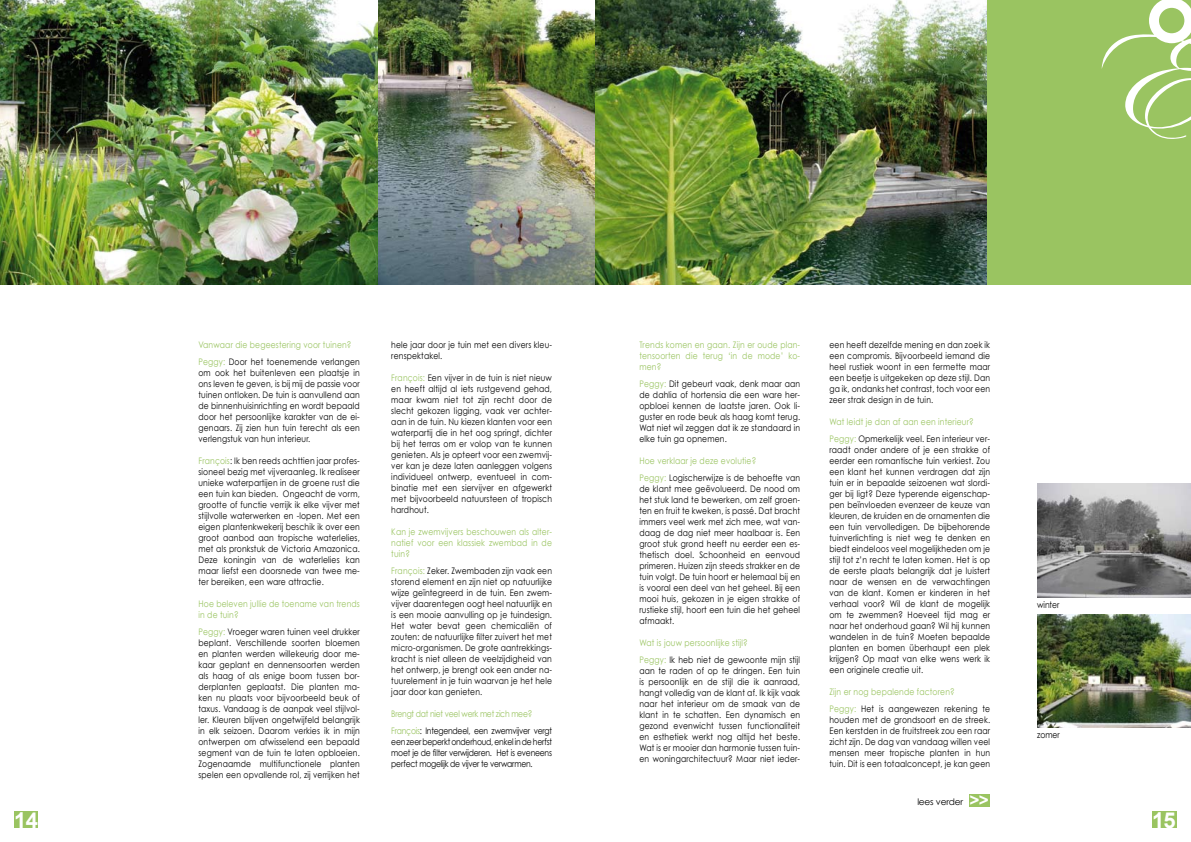
<style>
.page{position:relative;width:1191px;height:842px;background:#fff}
.page>*{position:absolute;margin:0;border:0;box-sizing:border-box;transform-origin:0 0}
.t1{font:700 22px "Arial";color:#fff}
.t2{font:9px/11px "Century Gothic";letter-spacing:.02em;color:#000;text-align:justify;scale:.85 1}
.t3{font:9px/11px "Century Gothic";letter-spacing:.02em;color:#9ac461;scale:.85 1}
.t4{font:9px/17px "Century Gothic";letter-spacing:-.03em;color:#9ac461;scale:.85 1}
.t5{font:9px "Century Gothic";letter-spacing:-.02em;color:#000}
.s1{color:#000}
.s2{color:#9ac461}
.s3{font-family:"Arial";font-weight:700;font-size:17.1px;color:#fff}
</style>
<div class="page">
<div style="left:977px;top:0;width:214px;height:285px;background:#9ac461"></div>
<img style="left:0;top:0;width:986px;height:285px">
<img style="left:1037px;top:483px;width:154px;height:114px">
<img style="left:1037px;top:614px;width:154px;height:113px">
<div style="left:14px;top:812px;width:24px;height:16px;background:#9ac461"></div>
<div style="left:969px;top:794px;width:20px;height:12px;background:#9ac461"></div>
<div style="left:1152px;top:812px;width:24px;height:16px;background:#9ac461"></div>
<svg style="left:1101px;top:0;width:90px;height:139px"></svg>
<h1 class="t1" style="left:14px;top:805px;width:25px">14</h1>
<p class="t3" style="left:198px;top:336px;width:191px;line-height:17px">Vanwaar die begeestering voor tuinen?<br>Peggy: <span class="s1">Door het toenemende verlangen</span></p>
<p class="t2" style="left:198px;top:367px;width:191px">om ook het buitenleven een plaatsje in ons leven te geven, is bij mij de passie voor tuinen ontloken. De tuin is aanvullend aan de binnenhuisinrichting en wordt bepaald door het persoonlijke karakter van de ei&shy;genaars. Zij zien hun tuin terecht als een verlengstuk van hun interieur.</p>
<p class="t2" style="left:198px;top:455px;width:191px"><span class="s2">François</span>: Ik ben reeds achttien jaar profes&shy;sioneel bezig met vijveraanleg. Ik realiseer unieke waterpartijen in de groene rust die een tuin kan bieden. Ongeacht de vorm, grootte of functie verrijk ik elke vijver met stijlvolle waterwerken en -lopen. Met een eigen plantenkwekerij beschik ik over een groot aanbod aan tropische waterlelies, met als pronkstuk de Victoria Amazonica.<br>Deze koningin van de waterlelies kan maar liefst een doorsnede van twee me&shy;ter bereiken, een ware attractie.</p>
<p class="t3" style="left:198px;top:598px;width:191px">Hoe beleven jullie de toename van trends in de tuin?</p>
<p class="t2" style="left:198px;top:626px;width:191px"><span class="s2">Peggy:</span> Vroeger waren tuinen veel drukker beplant. Verschillende soorten bloemen en planten werden willekeurig door me&shy;kaar geplant en dennensoorten werden als haag of als enige boom tussen bor&shy;derplanten geplaatst. Die planten ma&shy;ken nu plaats voor bijvoorbeeld beuk of taxus. Vandaag is de aanpak veel stijlvol&shy;ler. Kleuren blijven ongetwijfeld belangrijk in elk seizoen. Daarom verkies ik in mijn ontwerpen om afwisselend een bepaald segment van de tuin te laten opbloeien.<br>Zogenaamde multifunctionele planten spelen een opvallende rol, zij verrijken het</p>
<p class="t2" style="left:391px;top:339px;width:190px">hele jaar door je tuin met een divers kleu&shy;renspektakel.</p>
<p class="t2" style="left:391px;top:372px;width:191px"><span class="s2">François:</span> Een vijver in de tuin is niet nieuw en heeft altijd al iets rustgevend gehad, maar kwam niet tot zijn recht door de slecht gekozen ligging, vaak ver achter&shy;aan in de tuin. Nu kiezen klanten voor een waterpartij die in het oog springt, dichter bij het terras om er volop van te kunnen genieten. Als je opteert voor een zwemvij&shy;ver kan je deze laten aanleggen volgens individueel ontwerp, eventueel in com&shy;binatie met een siervijver en afgewerkt met bijvoorbeeld natuursteen of tropisch hardhout.</p>
<p class="t3" style="left:391px;top:526px;width:190px;text-align:justify">Kan je zwemvijvers beschouwen als alter&shy;natief voor een klassiek zwembad in de tuin?</p>
<p class="t2" style="left:391px;top:565px;width:191px"><span class="s2">François:</span> Zeker. Zwembaden zijn vaak een storend element en zijn niet op natuurlijke wijze geïntegreerd in de tuin. Een zwem&shy;vijver daarentegen oogt heel natuurlijk en is een mooie aanvulling op je tuindesign.<br>Het water bevat geen chemicaliën of zouten: de natuurlijke filter zuivert het met micro-organismen. De grote aantrekkings&shy;kracht is niet alleen de veelzijdigheid van het ontwerp, je brengt ook een ander na&shy;tuurelement in je tuin waarvan je het hele jaar door kan genieten.</p>
<p class="t4" style="left:391px;top:705px;width:190px">Brengt dat niet veel werk met zich mee?<br>François<span class="s1">: Integendeel, een zwemvijver vergt</span></p>
<p class="t2" style="left:391px;top:736px;width:190px">een zeer beperkt onderhoud, enkel in de herfst moet je de filter verwijderen. Het is eveneens perfect mogelijk de vijver te verwarmen.</p>
<p class="t3" style="left:639px;top:339px;width:190px;text-align:justify">Trends komen en gaan. Zijn er oude plan&shy;tensoorten die terug ‘in de mode’ ko&shy;men?</p>
<p class="t2" style="left:639px;top:378px;width:191px"><span class="s2">Peggy:</span> Dit gebeurt vaak, denk maar aan de dahlia of hortensia die een ware her&shy;opbloei kennen de laatste jaren. Ook li&shy;guster en rode beuk als haag komt terug.<br>Wat niet wil zeggen dat ik ze standaard in elke tuin ga opnemen.</p>
<p class="t3" style="left:639px;top:452px;width:190px;line-height:17px">Hoe verklaar je deze evolutie?<br>Peggy: <span class="s1">Logischerwijze is de behoefte van</span></p>
<p class="t2" style="left:639px;top:483px;width:191px">de klant mee geëvolueerd. De nood om het stuk land te bewerken, om zelf groen&shy;ten en fruit te kweken, is passé. Dat bracht immers veel werk met zich mee, wat van&shy;daag de dag niet meer haalbaar is. Een groot stuk grond heeft nu eerder een es&shy;thetisch doel. Schoonheid en eenvoud primeren. Huizen zijn steeds strakker en de tuin volgt. De tuin hoort er helemaal bij en is vooral een deel van het geheel. Bij een mooi huis, gekozen in je eigen strakke of rustieke stijl, hoort een tuin die het geheel afmaakt.</p>
<p class="t3" style="left:639px;top:634px;width:190px;line-height:17px">Wat is jouw persoonlijke stijl?<br>Peggy: <span class="s1">Ik heb niet de gewoonte mijn stijl</span></p>
<p class="t2" style="left:639px;top:665px;width:191px">aan te raden of op te dringen. Een tuin is persoonlijk en de stijl die ik aanraad, hangt volledig van de klant af. Ik kijk vaak naar het interieur om de smaak van de klant in te schatten. Een dynamisch en gezond evenwicht tussen functionaliteit en esthetiek werkt nog altijd het beste.<br>Wat is er mooier dan harmonie tussen tuin&shy;en woningarchitectuur? Maar niet ieder-</p>
<p class="t2" style="left:829px;top:339px;width:191px">een heeft dezelfde mening en dan zoek ik een compromis. Bijvoorbeeld iemand die heel rustiek woont in een fermette maar een beetje is uitgekeken op deze stijl. Dan ga ik, ondanks het contrast, toch voor een zeer strak design in de tuin.</p>
<p class="t3" style="left:829px;top:413px;width:190px;line-height:17px">Wat leidt je dan af aan een interieur?<br>Peggy: <span class="s1">Opmerkelijk veel. Een interieur ver-</span></p>
<p class="t2" style="left:829px;top:444px;width:191px">raadt onder andere of je een strakke of eerder een romantische tuin verkiest. Zou een klant het kunnen verdragen dat zijn tuin er in bepaalde seizoenen wat slordi&shy;ger bij ligt? Deze typerende eigenschap&shy;pen beïnvloeden evenzeer de keuze van kleuren, de kruiden en de ornamenten die een tuin vervolledigen. De bijbehorende tuinverlichting is niet weg te denken en biedt eindeloos veel mogelijkheden om je stijl tot z’n recht te laten komen. Het is op de eerste plaats belangrijk dat je luistert naar de wensen en de verwachtingen van de klant. Komen er kinderen in het verhaal voor? Wil de klant de mogelijk om te zwemmen? Hoeveel tijd mag er naar het onderhoud gaan? Wil hij kunnen wandelen in de tuin? Moeten bepaalde planten en bomen überhaupt een plek krijgen? Op maat van elke wens werk ik een originele creatie uit.</p>
<p class="t3" style="left:829px;top:683px;width:190px;line-height:17px">Zijn er nog bepalende factoren?<br>Peggy: <span class="s1">Het is aangewezen rekening te</span></p>
<p class="t2" style="left:829px;top:714px;width:191px">houden met de grondsoort en de streek.<br>Een kerstden in de fruitstreek zou een raar zicht zijn. De dag van vandaag willen veel mensen meer tropische planten in hun tuin. Dit is een totaalconcept, je kan geen</p>
<p class="t5" style="left:917px;top:796px;width:73px">lees verder <span class="s3">&gt;&gt;</span></p>
<p class="t2" style="left:1037px;top:599px;width:27px">winter</p>
<p class="t2" style="left:1037px;top:729px;width:28px">zomer</p>
<h1 class="t1" style="left:1152px;top:805px;width:25px">15</h1>
</div>
